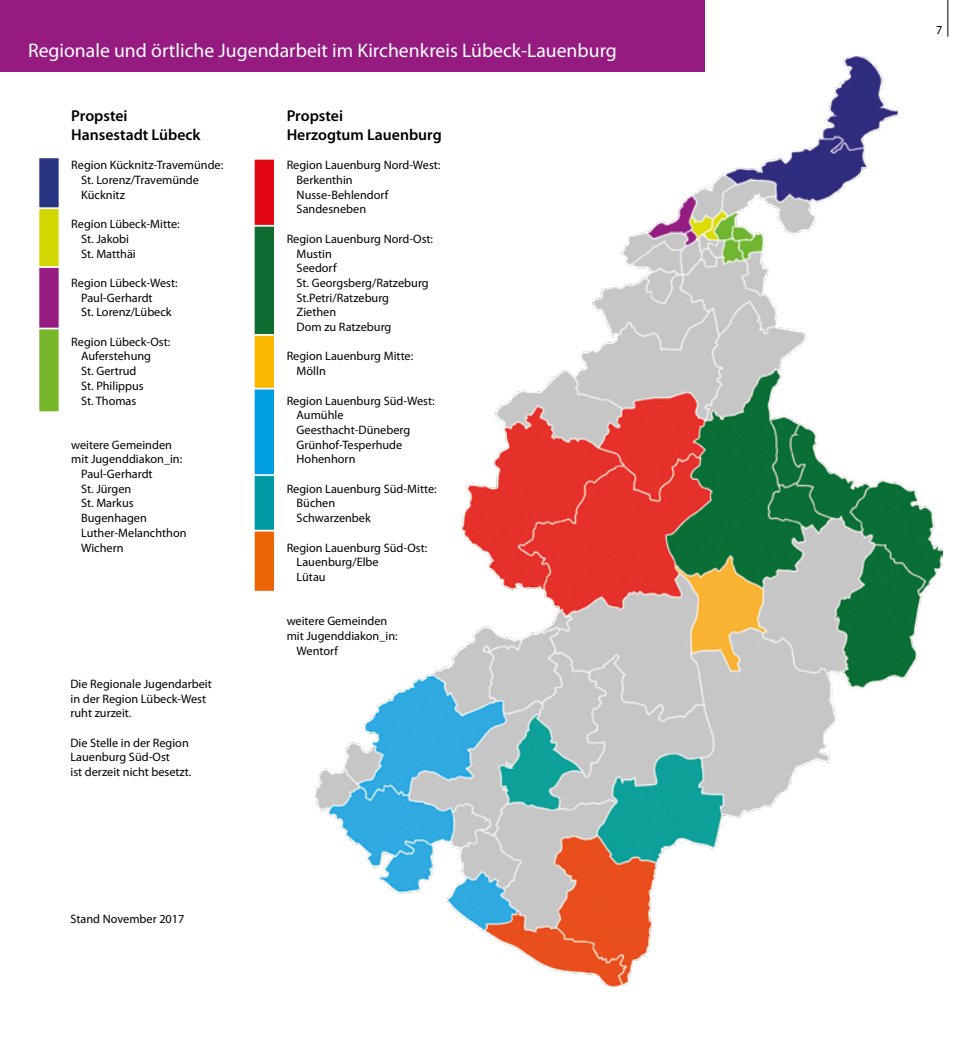
<style>
.page{position:relative;width:973px;height:1042px;background:#fff}
.page>*{position:absolute;margin:0;border:0;box-sizing:border-box;transform-origin:0 0}
.t1{font:19.78px "Myriad Pro";color:#fff}
.t2{font:600 15.75px/18.9px "Myriad Pro";color:#000}
.t3{font:12.25px/14.7px "Myriad Pro";color:#000}
.t4{font:12.25px "Myriad";color:#000}
</style>
<div class="page">
<hr style="left:947px;top:0;width:1px;height:37px;background:#000">
<div style="left:38px;top:156px;width:22px;height:257px;background:#76b82a;border:2px solid #fff"></div>
<div style="left:253px;top:276px;width:23px;height:205px;background:#009fe3;border:2px solid #fff"></div>
<div style="left:38px;top:156px;width:22px;height:173px;background:#951b81;border:2px solid #fff"></div>
<div style="left:253px;top:158px;width:23px;height:231px;background:#fbb800;border:2px solid #fff"></div>
<div style="left:38px;top:156px;width:22px;height:112px;background:#d3d800;border:2px solid #fff"></div>
<div style="left:253px;top:158px;width:23px;height:178px;background:#106d32;border:2px solid #fff"></div>
<img style="left:314px;top:55px;width:628px;height:931px">
<div style="left:0;top:0;width:704px;height:71px;background:#951b81"></div>
<div style="left:38px;top:156px;width:22px;height:53px;background:#283583;border:2px solid #fff"></div>
<div style="left:253px;top:158px;width:23px;height:69px;background:#e30613;border:2px solid #fff"></div>
<div style="left:253px;top:477px;width:23px;height:115px;background:#ec6608;border:2px solid #fff"></div>
<div style="left:253px;top:474px;width:23px;height:57px;background:#009ba4;border:2px solid #fff"></div>
<h1 class="t1" style="left:28px;top:38px;width:590px">Regionale und örtliche Jugendarbeit im Kirchenkreis Lübeck-Lauenburg</h1>
<p class="t2" style="left:71px;top:106px;width:131px">Propstei<br>Hansestadt Lübeck</p>
<p class="t3" style="left:81px;top:158px;width:144px;text-indent:-10px">Region Kücknitz-Travemünde:<br>St. Lorenz/Travemünde<br>Kücknitz</p>
<p class="t3" style="left:81px;top:216px;width:100px;text-indent:-10px">Region Lübeck-Mitte:<br>St. Jakobi<br>St. Matthäi</p>
<p class="t3" style="left:81px;top:275px;width:98px;text-indent:-10px">Region Lübeck-West:<br>Paul-Gerhardt<br>St. Lorenz/Lübeck</p>
<p class="t3" style="left:81px;top:334px;width:90px;text-indent:-10px">Region Lübeck-Ost:<br>Auferstehung<br>St. Gertrud<br>St. Philippus<br>St. Thomas</p>
<p class="t3" style="left:71px;top:437px;width:102px">weitere Gemeinden</p>
<p class="t3" style="left:71px;top:452px;width:112px">mit Jugenddiakon_in:</p>
<p class="t3" style="left:81px;top:466px;width:73px">Paul-Gerhardt</p>
<p class="t3" style="left:81px;top:481px;width:52px">St. Jürgen</p>
<p class="t3" style="left:81px;top:496px;width:54px">St. Markus</p>
<p class="t3" style="left:81px;top:510px;width:67px">Bugenhagen</p>
<p class="t3" style="left:81px;top:525px;width:107px">Luther-Melanchthon</p>
<p class="t3" style="left:81px;top:540px;width:44px">Wichern</p>
<p class="t3" style="left:70px;top:676px;width:143px">Die Regionale Jugendarbeit in der Region Lübeck-West ruht zurzeit.</p>
<p class="t3" style="left:70px;top:735px;width:122px">Die Stelle in der Region<br>Lauenburg Süd-Ost<br>ist derzeit nicht besetzt.</p>
<p class="t3" style="left:70px;top:911px;width:115px">Stand November 2017</p>
<p class="t2" style="left:286px;top:106px;width:156px">Propstei<br>Herzogtum Lauenburg</p>
<p class="t3" style="left:296px;top:158px;width:145px;text-indent:-10px">Region Lauenburg Nord-West:<br>Berkenthin<br>Nusse-Behlendorf<br>Sandesneben</p>
<p class="t3" style="left:296px;top:231px;width:138px;text-indent:-10px">Region Lauenburg Nord-Ost:<br>Mustin<br>Seedorf<br>St. Georgsberg/Ratzeburg<br>St.Petri/Ratzeburg<br>Ziethen<br>Dom zu Ratzeburg</p>
<p class="t3" style="left:296px;top:349px;width:118px;text-indent:-10px">Region Lauenburg Mitte:<br>Mölln</p>
<p class="t3" style="left:296px;top:393px;width:139px;text-indent:-10px">Region Lauenburg Süd-West:<br>Aumühle<br>Geesthacht-Düneberg<br>Grünhof-Tesperhude<br>Hohenhorn</p>
<p class="t3" style="left:296px;top:481px;width:142px;text-indent:-10px">Region Lauenburg Süd-Mitte:<br>Büchen<br>Schwarzenbek</p>
<p class="t3" style="left:296px;top:540px;width:132px;text-indent:-10px">Region Lauenburg Süd-Ost:<br>Lauenburg/Elbe<br>Lütau</p>
<p class="t3" style="left:286px;top:613px;width:102px">weitere Gemeinden</p>
<p class="t3" style="left:286px;top:628px;width:112px">mit Jugenddiakon_in:</p>
<p class="t3" style="left:296px;top:643px;width:43px">Wentorf</p>
<p class="t4" style="left:936px;top:24px;width:8px">7</p>
</div>
